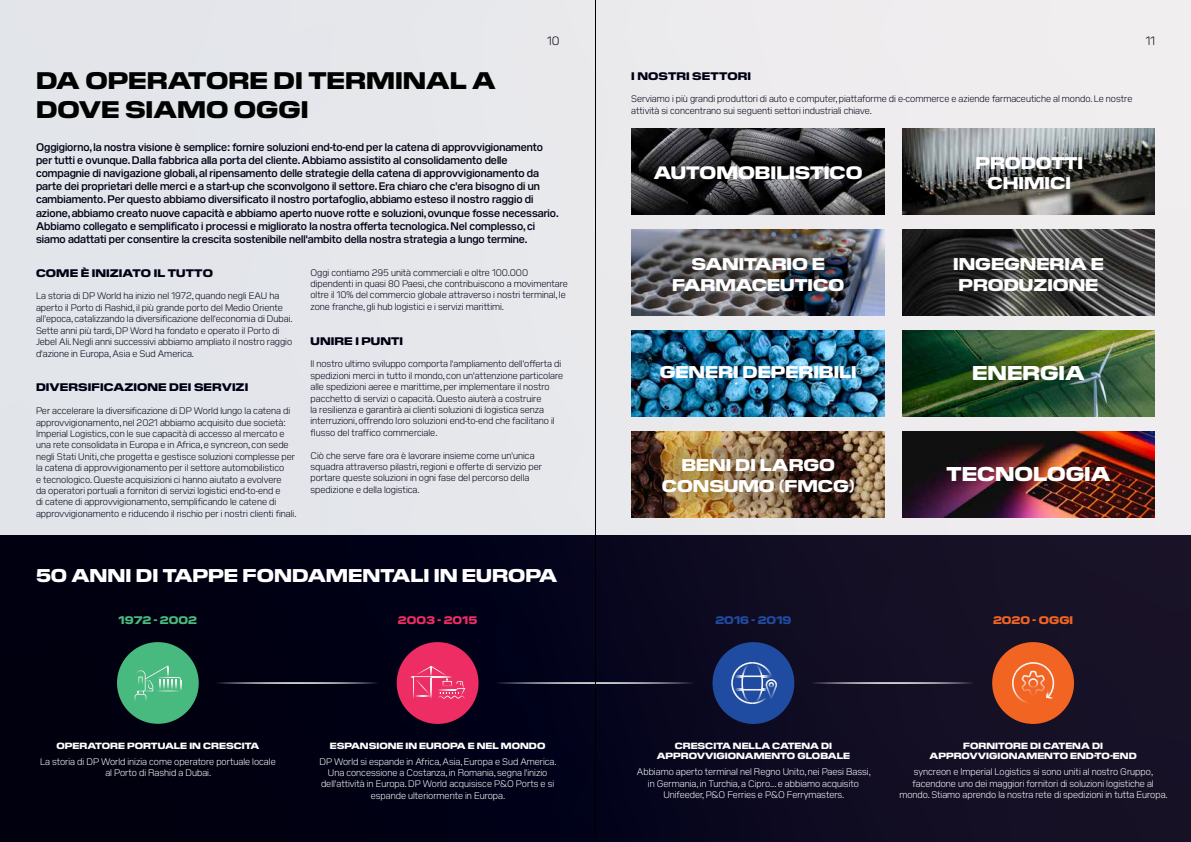
<style>
.page{position:relative;width:1191px;height:842px;background:#e6e7eb}
.page>*{position:absolute;margin:0;border:0;box-sizing:border-box;transform-origin:0 0}
.t1{font:800 24px/28.8px "Pilat Wide";color:#000101}
.t2{font:800 20px "Pilat Wide";color:#fff}
.t3{font:800 18.5px "Pilat Wide";color:#fff}
.t4{font:800 18px "Pilat Wide";color:#fff}
.t5{font:800 17px/20.4px "Pilat Wide";color:#fff;text-align:center}
.t6{font:300 12px "Pilat";color:#000014}
.t7{font:600 11px/13.2px "Pilat";color:#000014}
.t8{font:800 11px "Pilat Wide";letter-spacing:.01em;color:#000014}
.t9{font:800 11px "Pilat Wide";color:#48ba7f}
.t10{font:800 11px "Pilat Wide";letter-spacing:.005em;color:#ed2d63}
.t11{font:800 11px "Pilat Wide";letter-spacing:.005em;color:#1f4ba0}
.t12{font:800 11px "Pilat Wide";letter-spacing:.005em;color:#f26422}
.t13{font:300 9.5px/11.4px "Pilat";color:#000014}
.t14{font:300 9.5px/11.4px "Pilat";color:#fff;text-align:center}
.t15{font:800 9px/10.8px "Pilat Wide";color:#fff;text-align:center}
</style>
<div class="page">
<div style="left:0;top:535px;width:1191px;height:307px;background:linear-gradient(to right,#00000d,#19122a)"></div>
<div style="left:117px;top:642px;width:82px;height:82px;background:#48ba7f;border-radius:50%"></div>
<div style="left:397px;top:642px;width:81px;height:82px;background:#ed2d63;border-radius:50%"></div>
<div style="left:712px;top:642px;width:82px;height:82px;background:#1f4ba0;border-radius:50%"></div>
<div style="left:992px;top:642px;width:82px;height:82px;background:#f26422;border-radius:50%"></div>
<svg style="left:731px;top:662px;width:46px;height:42px"></svg>
<svg style="left:410px;top:666px;width:55px;height:33px"></svg>
<svg style="left:135px;top:665px;width:46px;height:35px"></svg>
<svg style="left:1012px;top:662px;width:42px;height:41px"></svg>
<hr style="left:217px;top:682px;width:162px;height:2px;background:#fff">
<hr style="left:496px;top:682px;width:198px;height:2px;background:#fff">
<hr style="left:812px;top:682px;width:162px;height:2px;background:#fff">
<img style="left:632px;top:129px;width:252px;height:86px">
<img style="left:632px;top:229px;width:252px;height:87px">
<img style="left:632px;top:330px;width:252px;height:86px">
<img style="left:632px;top:431px;width:252px;height:86px">
<img style="left:902px;top:129px;width:253px;height:86px">
<img style="left:902px;top:229px;width:253px;height:87px">
<img style="left:902px;top:330px;width:253px;height:86px">
<img style="left:902px;top:431px;width:253px;height:86px">
<hr style="left:595px;top:0;width:1px;height:842px;background:#000">
<p class="t6" style="left:547px;top:32px;width:14px">10</p>
<p class="t6" style="left:1145px;top:32px;width:11px">11</p>
<h1 class="t1" style="left:36px;top:64px;width:461px">DA OPERATORE DI TERMINAL A<br>DOVE SIAMO OGGI</h1>
<p class="t7" style="left:36px;top:139px;width:524px">Oggigiorno, la nostra visione è semplice: fornire soluzioni end-to-end per la catena di approvvigionamento per tutti e ovunque. Dalla fabbrica alla porta del cliente. Abbiamo assistito al consolidamento delle compagnie di navigazione globali, al ripensamento delle strategie della catena di approvvigionamento da parte dei proprietari delle merci e a start-up che sconvolgono il settore. Era chiaro che c'era bisogno di un cambiamento. Per questo abbiamo diversificato il nostro portafoglio, abbiamo esteso il nostro raggio di azione, abbiamo creato nuove capacità e abbiamo aperto nuove rotte e soluzioni, ovunque fosse necessario.<br>Abbiamo collegato e semplificato i processi e migliorato la nostra offerta tecnologica. Nel complesso, ci siamo adattati per consentire la crescita sostenibile nell'ambito della nostra strategia a lungo termine.</p>
<p class="t8" style="left:36px;top:265px;width:178px">COME È INIZIATO IL TUTTO</p>
<p class="t13" style="left:36px;top:290px;width:258px">La storia di DP World ha inizio nel 1972, quando negli EAU ha aperto il Porto di Rashid, il più grande porto del Medio Oriente all'epoca, catalizzando la diversificazione dell'economia di Dubai.<br>Sette anni più tardi, DP Word ha fondato e operato il Porto di Jebel Ali. Negli anni successivi abbiamo ampliato il nostro raggio d'azione in Europa, Asia e Sud America.</p>
<p class="t8" style="left:36px;top:379px;width:214px">DIVERSIFICAZIONE DEI SERVIZI</p>
<p class="t13" style="left:36px;top:404px;width:262px">Per accelerare la diversificazione di DP World lungo la catena di approvvigionamento, nel 2021 abbiamo acquisito due società:<br>Imperial Logistics, con le sue capacità di accesso al mercato e una rete consolidata in Europa e in Africa, e syncreon, con sede negli Stati Uniti, che progetta e gestisce soluzioni complesse per la catena di approvvigionamento per il settore automobilistico<br>e tecnologico. Queste acquisizioni ci hanno aiutato a evolvere<br>da operatori portuali a fornitori di servizi logistici end-to-end e<br>di catene di approvvigionamento, semplificando le catene di approvvigionamento e riducendo il rischio per i nostri clienti finali.</p>
<p class="t13" style="left:310px;top:266px;width:259px">Oggi contiamo 295 unità commerciali e oltre 100.000 dipendenti in quasi 80 Paesi, che contribuiscono a movimentare oltre il 10% del commercio globale attraverso i nostri terminal, le zone franche, gli hub logistici e i servizi marittimi.</p>
<p class="t8" style="left:310px;top:333px;width:94px">UNIRE I PUNTI</p>
<p class="t13" style="left:310px;top:357px;width:254px">Il nostro ultimo sviluppo comporta l'ampliamento dell'offerta di spedizioni merci in tutto il mondo, con un'attenzione particolare alle spedizioni aeree e marittime, per implementare il nostro pacchetto di servizi o capacità. Questo aiuterà a costruire<br>la resilienza e garantirà ai clienti soluzioni di logistica senza interruzioni, offrendo loro soluzioni end-to-end che facilitano il flusso del traffico commerciale.</p>
<p class="t13" style="left:310px;top:449px;width:233px">Ciò che serve fare ora è lavorare insieme come un'unica squadra attraverso pilastri, regioni e offerte di servizio per portare queste soluzioni in ogni fase del percorso della spedizione e della logistica.</p>
<p class="t8" style="left:631px;top:68px;width:121px">I NOSTRI SETTORI</p>
<p class="t13" style="left:631px;top:93px;width:502px">Serviamo i più grandi produttori di auto e computer, piattaforme di e-commerce e aziende farmaceutiche al mondo. Le nostre attività si concentrano sui seguenti settori industriali chiave.</p>
<h3 class="t4" style="left:654px;top:159px;width:210px">AUTOMOBILISTICO</h3>
<h3 class="t5" style="left:672px;top:252px;width:174px">SANITARIO E<br>FARMACEUTICO</h3>
<h3 class="t5" style="left:659px;top:360px;width:199px">GENERI DEPERIBILI</h3>
<h3 class="t5" style="left:662px;top:453px;width:194px">BENI DI LARGO<br>CONSUMO (FMCG)</h3>
<h3 class="t5" style="left:975px;top:151px;width:109px">PRODOTTI<br>CHIMICI</h3>
<h3 class="t5" style="left:953px;top:252px;width:152px">INGEGNERIA E<br>PRODUZIONE</h3>
<h2 class="t2" style="left:972px;top:359px;width:114px">ENERGIA</h2>
<h2 class="t2" style="left:946px;top:460px;width:165px">TECNOLOGIA</h2>
<h3 class="t3" style="left:36px;top:562px;width:523px">50 ANNI DI TAPPE FONDAMENTALI IN EUROPA</h3>
<p class="t9" style="left:119px;top:612px;width:80px">1972 - 2002</p>
<p class="t10" style="left:398px;top:612px;width:81px">2003 - 2015</p>
<p class="t11" style="left:715px;top:612px;width:78px">2016 - 2019</p>
<p class="t12" style="left:993px;top:612px;width:82px">2020 - OGGI</p>
<p class="t15" style="left:56px;top:739px;width:204px">OPERATORE PORTUALE IN CRESCITA</p>
<p class="t14" style="left:40px;top:755px;width:237px">La storia di DP World inizia come operatore portuale locale al Porto di Rashid a Dubai.</p>
<p class="t14" style="left:319px;top:755px;width:239px">DP World si espande in Africa, Asia, Europa e Sud America.<br>Una concessione a Costanza, in Romania, segna l'inizio dell'attività in Europa. DP World acquisisce P&amp;O Ports e si espande ulteriormente in Europa.</p>
<p class="t14" style="left:637px;top:765px;width:235px">Abbiamo aperto terminal nel Regno Unito, nei Paesi Bassi, in Germania, in Turchia, a Cipro... e abbiamo acquisito<br>Unifeeder, P&amp;O Ferries e P&amp;O Ferrymasters.</p>
<p class="t14" style="left:899px;top:765px;width:270px">syncreon e Imperial Logistics si sono uniti al nostro Gruppo, facendone uno dei maggiori fornitori di soluzioni logistiche al mondo. Stiamo aprendo la nostra rete di spedizioni in tutta Europa.</p>
<p class="t15" style="left:330px;top:739px;width:217px">ESPANSIONE IN EUROPA E NEL MONDO</p>
<p class="t15" style="left:657px;top:739px;width:195px">CRESCITA NELLA CATENA DI<br>APPROVVIGIONAMENTO GLOBALE</p>
<p class="t15" style="left:929px;top:739px;width:209px">FORNITORE DI CATENA DI<br>APPROVVIGIONAMENTO END-TO-END</p>
</div>
